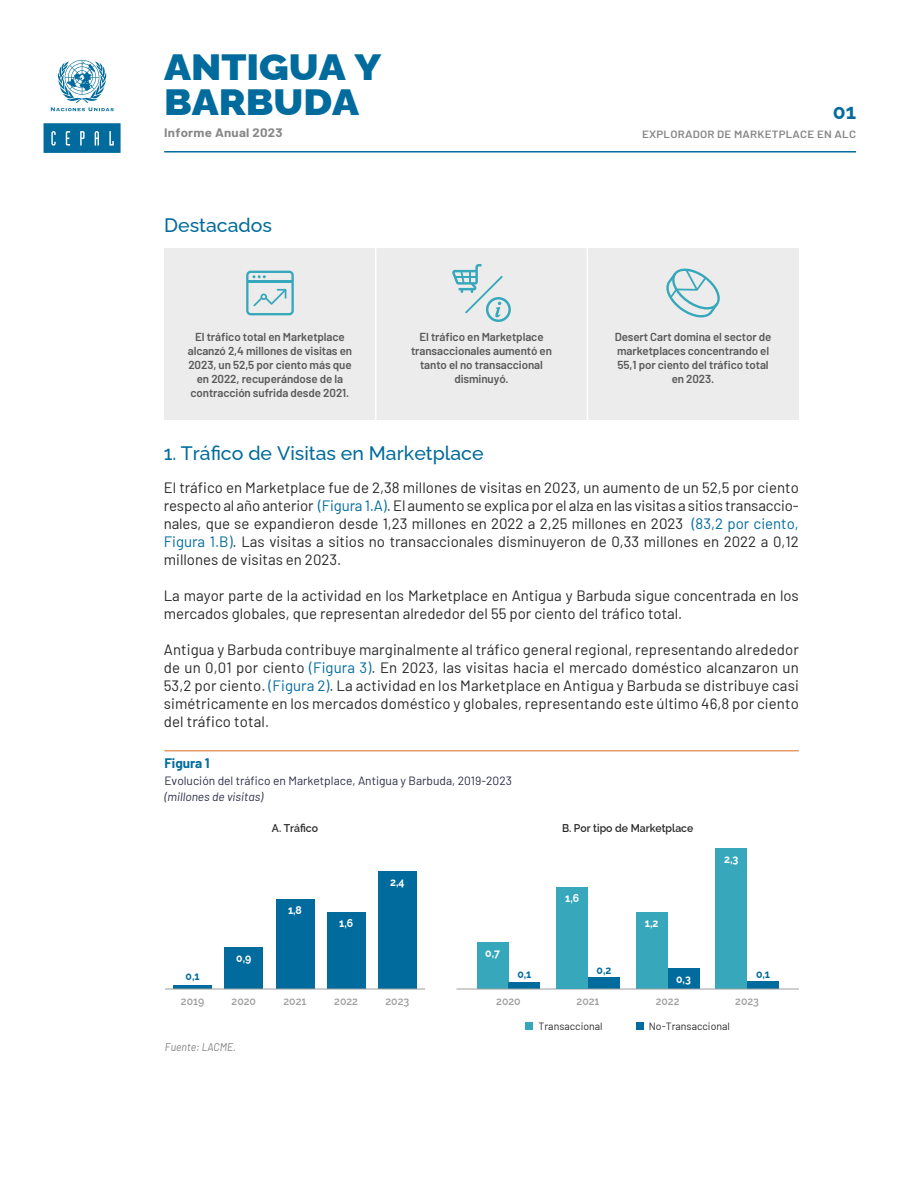
<style>
.page{position:relative;width:918px;height:1188px;background:#fff}
.page>*{position:absolute;margin:0;border:0;box-sizing:border-box;transform-origin:0 0}
.t1{font:900 36.6px/34.5px "Raleway";color:#006b9c;scale:1.1 1}
.t2{font:700 21px "Raleway";color:#006b9c}
.t3{font:500 19.5px "Raleway";color:#006b9c}
.t4{font:15px/18px "Barlow";color:#282828;text-align:justify}
.t5{font:700 13.5px "Barlow";color:#006c9d}
.t6{font:12px "Barlow";color:#2b2e48}
.t7{font:italic 12px "Barlow";color:#2b2e48}
.t8{font:700 12px "Barlow";letter-spacing:.015em;color:#878787;scale:1.1 1}
.t9{font:600 11.55px/13.8px "Barlow";letter-spacing:-.01em;color:#595959;text-align:center}
.t10{font:600 11.25px "Raleway";color:#9e9e9e;scale:.93 1}
.t11{font:600 11.25px "Raleway";color:#282828;scale:.93 1}
.t12{font:700 11.25px "Raleway";color:#fff;scale:.93 1}
.t13{font:italic 11.25px "Barlow";color:#808080;scale:.93 1}
.t14{font:700 11.25px "Raleway";color:#006b9c;scale:.93 1}
.t15{font:10.5px "Barlow";color:#282828}
.t16{font:600 10.5px "Barlow";letter-spacing:.015em;color:#878787;scale:1.1 1}
.s1{color:#006b9c}
</style>
<div class="page">
<div style="left:164px;top:248px;width:635px;height:172px;background:#ececec"></div>
<svg style="left:666px;top:268px;width:54px;height:49px"></svg>
<svg style="left:246px;top:271px;width:48px;height:44px"></svg>
<hr style="left:164px;top:750px;width:635px;height:1px;background:#de7c39">
<hr style="left:375px;top:248px;width:2px;height:172px;background:#fff">
<hr style="left:587px;top:248px;width:1px;height:172px;background:#fff">
<hr style="left:164px;top:151px;width:692px;height:2px;background:#006b9c">
<hr style="left:173px;top:986px;width:39px;height:3px;background:#006b9c">
<div style="left:225px;top:947px;width:38px;height:42px;background:#006b9c"></div>
<div style="left:276px;top:899px;width:38px;height:90px;background:#006b9c"></div>
<div style="left:327px;top:913px;width:38px;height:76px;background:#006b9c"></div>
<div style="left:378px;top:872px;width:39px;height:117px;background:#006b9c"></div>
<hr style="left:165px;top:989px;width:260px;height:1px;background:#9e9e9e">
<div style="left:588px;top:977px;width:32px;height:12px;background:#006b9c"></div>
<div style="left:668px;top:968px;width:31px;height:21px;background:#006b9c"></div>
<div style="left:715px;top:849px;width:32px;height:140px;background:#37a8bc"></div>
<div style="left:477px;top:942px;width:32px;height:47px;background:#37a8bc"></div>
<div style="left:509px;top:982px;width:31px;height:7px;background:#006b9c"></div>
<div style="left:747px;top:981px;width:32px;height:8px;background:#006b9c"></div>
<div style="left:636px;top:912px;width:32px;height:77px;background:#37a8bc"></div>
<hr style="left:457px;top:989px;width:342px;height:1px;background:#9e9e9e">
<div style="left:556px;top:887px;width:32px;height:102px;background:#37a8bc"></div>
<div style="left:44px;top:123px;width:77px;height:30px;background:#006b9c;border:2px solid #006b9c"></div>
<svg style="left:51px;top:131px;width:5px;height:15px"></svg>
<svg style="left:66px;top:131px;width:4px;height:15px"></svg>
<svg style="left:80px;top:131px;width:5px;height:15px"></svg>
<svg style="left:95px;top:131px;width:4px;height:15px"></svg>
<svg style="left:109px;top:131px;width:5px;height:15px"></svg>
<svg style="left:51px;top:60px;width:63px;height:51px"></svg>
<svg style="left:452px;top:264px;width:59px;height:58px"></svg>
<div style="left:526px;top:1022px;width:7px;height:8px;background:#37a8bc"></div>
<div style="left:636px;top:1022px;width:8px;height:8px;background:#006b9c"></div>
<h1 class="t1" style="left:164px;top:47px;width:199px">ANTIGUA Y<br>BARBUDA</h1>
<h2 class="t2" style="left:833px;top:95px;width:25px">01</h2>
<p class="t8" style="left:164px;top:124px;width:109px">Informe Anual 2023</p>
<p class="t16" style="left:642px;top:126px;width:196px">EXPLORADOR DE MARKETPLACE EN ALC</p>
<h3 class="t3" style="left:164px;top:210px;width:109px">Destacados</h3>
<p class="t9" style="left:188px;top:329px;width:166px">El tráfico total en Marketplace alcanzó 2,4 millones de visitas en<br>2023, un 52,5 por ciento más que en 2022, recuperándose de la contracción sufrida desde 2021.</p>
<p class="t9" style="left:411px;top:329px;width:142px">El tráfico en Marketplace transaccionales aumentó en tanto el no transaccional disminuyó.</p>
<p class="t9" style="left:615px;top:329px;width:158px">Desert Cart domina el sector de marketplaces concentrando el<br>55,1 por ciento del tráfico total en 2023.</p>
<h3 class="t3" style="left:164px;top:438px;width:321px">1. Tráfico de Visitas en Marketplace</h3>
<p class="t4" style="left:164px;top:478px;width:637px">El tráfico en Marketplace fue de 2,38 millones de visitas en 2023, un aumento de un 52,5 por ciento respecto al año anterior <span class="s1">(Figura 1.A)</span>. El aumento se explica por el alza en las visitas a sitios transaccio&shy;nales, que se expandieron desde 1,23 millones en 2022 a 2,25 millones en 2023 <span class="s1">(83,2 por ciento, Figura 1.B)</span>. Las visitas a sitios no transaccionales disminuyeron de 0,33 millones en 2022 a 0,12 millones de visitas en 2023.</p>
<p class="t4" style="left:164px;top:586px;width:637px">La mayor parte de la actividad en los Marketplace en Antigua y Barbuda sigue concentrada en los mercados globales, que representan alrededor del 55 por ciento del tráfico total.</p>
<p class="t4" style="left:164px;top:640px;width:637px">Antigua y Barbuda contribuye marginalmente al tráfico general regional, representando alrededor de un 0,01 por ciento <span class="s1">(Figura 3)</span>. En 2023, las visitas hacia el mercado doméstico alcanzaron un 53,2 por ciento. <span class="s1">(Figura 2)</span>. La actividad en los Marketplace en Antigua y Barbuda se distribuye casi simétricamente en los mercados doméstico y globales, representando este último 46,8 por ciento del tráfico total.</p>
<p class="t5" style="left:164px;top:753px;width:47px">Figura 1</p>
<p class="t6" style="left:164px;top:772px;width:349px">Evolución del tráfico en Marketplace, Antigua y Barbuda, 2019-2023</p>
<p class="t7" style="left:164px;top:788px;width:100px">(millones de visitas)</p>
<p class="t11" style="left:272px;top:820px;width:51px">A. Tráfico</p>
<p class="t12" style="left:288px;top:901px;width:17px">1,8</p>
<p class="t12" style="left:339px;top:915px;width:17px">1,6</p>
<p class="t12" style="left:390px;top:874px;width:17px">2,4</p>
<p class="t11" style="left:562px;top:820px;width:143px">B. Por tipo de Marketplace</p>
<p class="t12" style="left:565px;top:889px;width:17px">1,6</p>
<p class="t12" style="left:645px;top:914px;width:16px">1,2</p>
<p class="t12" style="left:724px;top:850px;width:17px">2,3</p>
<p class="t14" style="left:186px;top:967px;width:17px">0,1</p>
<p class="t10" style="left:181px;top:993px;width:27px">2019</p>
<p class="t12" style="left:236px;top:949px;width:18px">0,9</p>
<p class="t10" style="left:232px;top:993px;width:28px">2020</p>
<p class="t13" style="left:165px;top:1039px;width:78px">Fuente: LACME.</p>
<p class="t10" style="left:284px;top:993px;width:26px">2021</p>
<p class="t10" style="left:334px;top:993px;width:27px">2022</p>
<p class="t10" style="left:386px;top:993px;width:27px">2023</p>
<p class="t12" style="left:485px;top:944px;width:17px">0,7</p>
<p class="t14" style="left:597px;top:961px;width:17px">0,2</p>
<p class="t14" style="left:517px;top:966px;width:17px">0,1</p>
<p class="t14" style="left:756px;top:965px;width:17px">0,1</p>
<p class="t12" style="left:676px;top:970px;width:17px">0,3</p>
<p class="t10" style="left:496px;top:993px;width:28px">2020</p>
<p class="t10" style="left:577px;top:993px;width:26px">2021</p>
<p class="t10" style="left:656px;top:993px;width:27px">2022</p>
<p class="t10" style="left:735px;top:993px;width:27px">2023</p>
<p class="t15" style="left:539px;top:1018px;width:65px">Transaccional</p>
<p class="t15" style="left:649px;top:1018px;width:82px">No-Transaccional</p>
</div>
